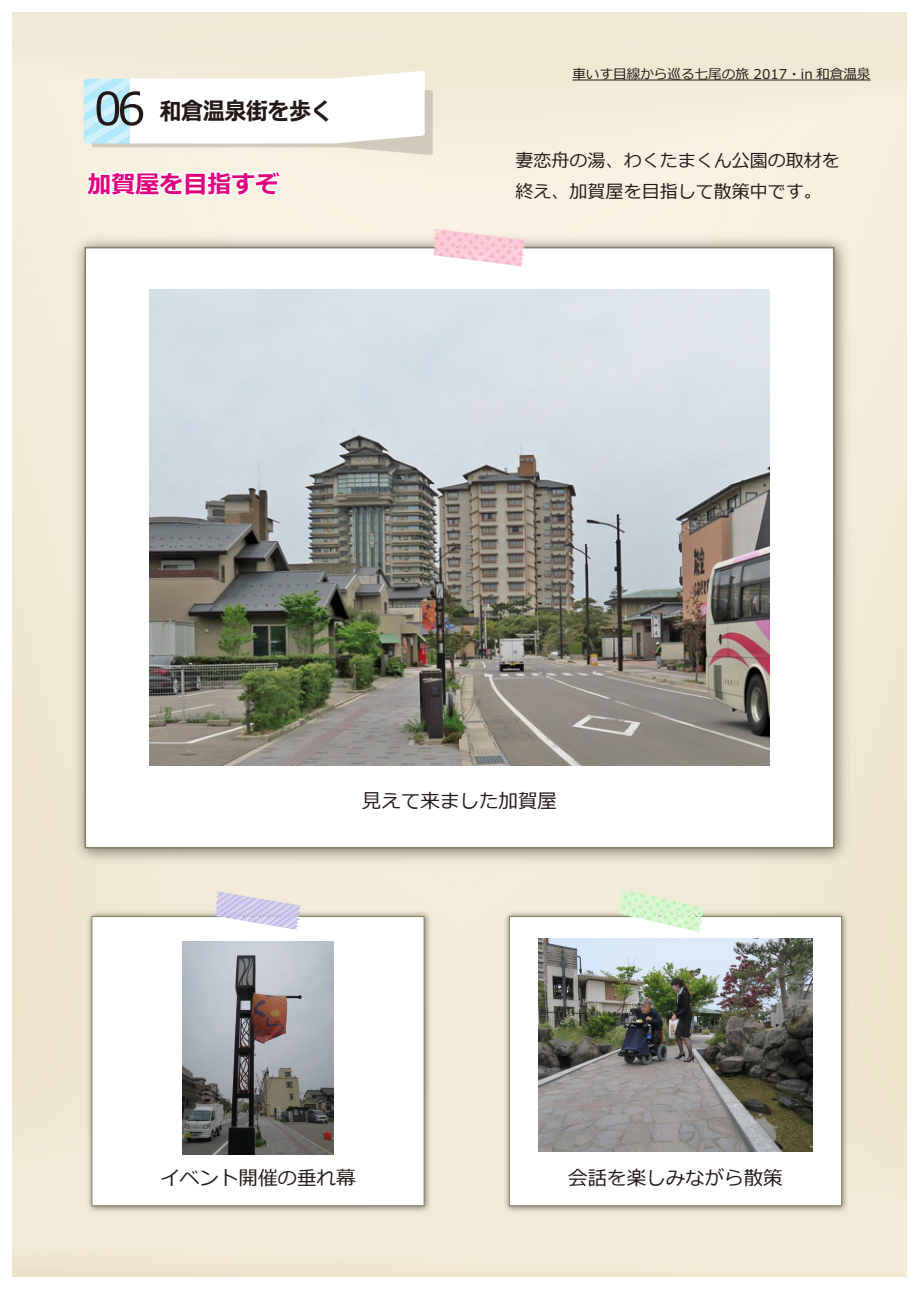
<style>
.page{position:relative;width:919px;height:1289px;background:#fff}
.page>*{position:absolute;margin:0;border:0;box-sizing:border-box;transform-origin:0 0}
.t1{font:italic 700 24px "Meiryo";letter-spacing:.005em;color:#231815;scale:.9 1}
.t2{font:700 24px "Meiryo";color:#e3007f}
.t3{font:19.5px "Meiryo";color:#231815}
.t4{font:18px/30px "Meiryo";color:#231815}
.t5{font:13.5px "Meiryo";color:#231815}
</style>
<div class="page">
<svg style="left:83px;top:168px;width:200px;height:30px"></svg>
<img style="left:67px;top:229px;width:789px;height:641px">
<div style="left:84px;top:247px;width:750px;height:601px;background:#fff;border:2px solid #838064"></div>
<img style="left:149px;top:289px;width:620px;height:477px">
<svg style="left:433px;top:229px;width:92px;height:37px;background:#f9d5dc"></svg>
<img style="left:500px;top:907px;width:351px;height:309px">
<div style="left:509px;top:916px;width:332px;height:290px;background:#fff;border:1px solid #838064"></div>
<img style="left:538px;top:938px;width:274px;height:213px">
<img style="left:83px;top:907px;width:351px;height:309px">
<div style="left:91px;top:916px;width:333px;height:290px;background:#fff;border:1px solid #838064"></div>
<img style="left:183px;top:941px;width:150px;height:213px">
<svg style="left:215px;top:891px;width:86px;height:39px"></svg>
<svg style="left:618px;top:889px;width:86px;height:43px"></svg>
<hr style="left:572px;top:80px;width:298px;height:1px;background:#231815">
<svg style="left:84px;top:71px;width:349px;height:84px"></svg>
<h1 class="t1" style="left:160px;top:94px;width:193px">和倉温泉街を歩く</h1>
<h1 class="t2" style="left:87px;top:167px;width:193px">加賀屋を目指すぞ</h1>
<p class="t5" style="left:572px;top:64px;width:299px">車いす目線から巡る七尾の旅 2017・in 和倉温泉</p>
<p class="t4" style="left:515px;top:147px;width:325px">妻恋舟の湯、わくたまくん公園の取材を終え、加賀屋を目指して散策中です。</p>
<p class="t3" style="left:362px;top:787px;width:196px">見えて来ました加賀屋</p>
<p class="t3" style="left:160px;top:1163px;width:196px">イベント開催の垂れ幕</p>
<p class="t3" style="left:568px;top:1163px;width:216px">会話を楽しみながら散策</p>
</div>
